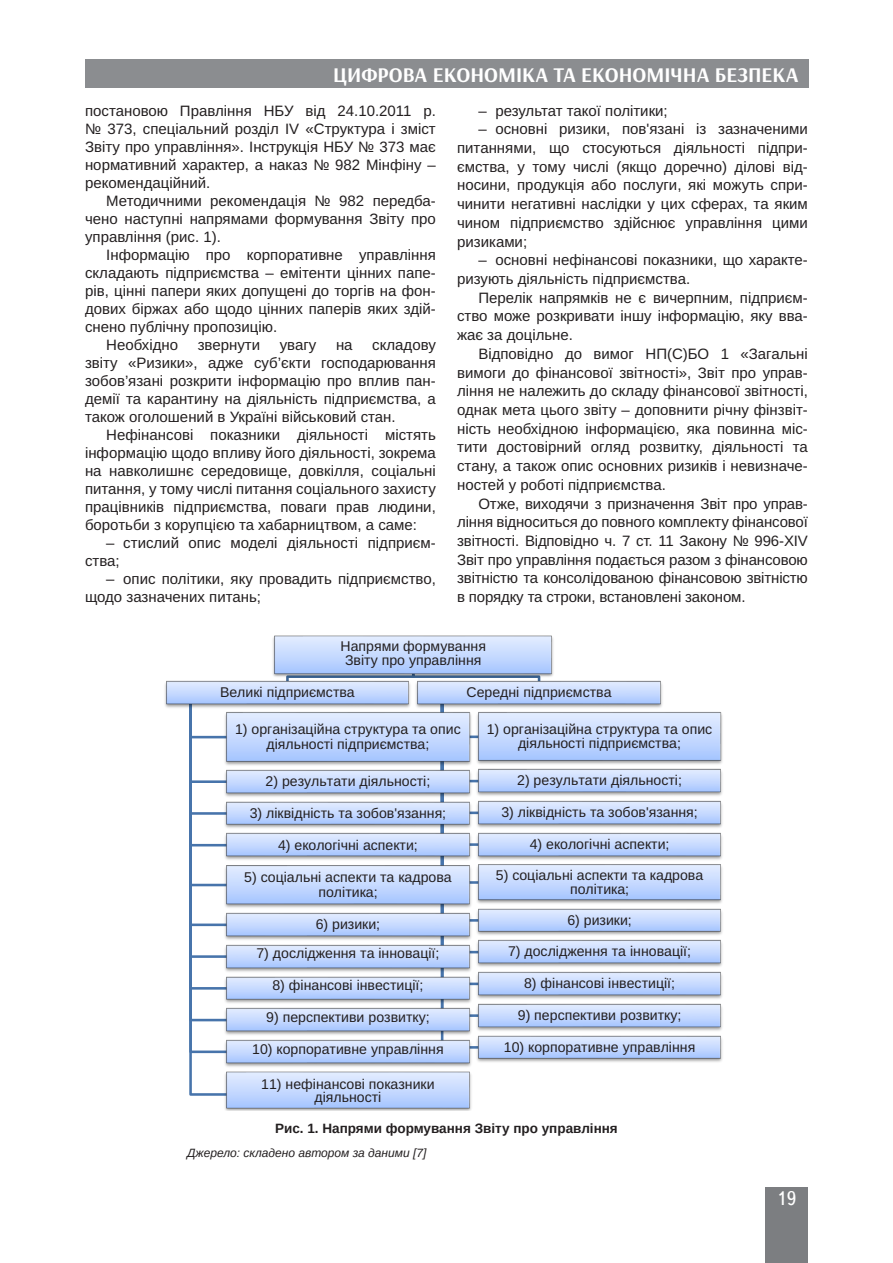
<style>
.page{position:relative;width:893px;height:1263px;background:#fff}
.page>*{position:absolute;margin:0;border:0;box-sizing:border-box;transform-origin:0 0}
.t1{font:700 21px "Arsenal";color:#fff}
.t2{font:19.5px "Ukrainian Text";color:#fff}
.Текст_основной_G{font:15px/18.8px "Arimo";color:#231f20;text-align:justify}
.t3{font:14.1px/14.7px "Arimo Roman";color:#231f20;text-align:center}
.Рисунок{font:700 13.5px "Arimo";color:#231f20}
.Джерело{font:italic 12px "Arimo";color:#231f20}
</style>
<div class="page">
<div style="left:85px;top:60px;width:723px;height:28px;background:#8b8d90"></div>
<div style="left:765px;top:1187px;width:43px;height:76px;background:#7c7e81"></div>
<svg style="left:189px;top:714px;width:34px;height:382px"></svg>
<img style="left:273px;top:635px;width:281px;height:42px">
<img style="left:165px;top:677px;width:498px;height:37px">
<img style="left:223px;top:711px;width:251px;height:55px">
<img style="left:223px;top:766px;width:250px;height:31px">
<img style="left:223px;top:797px;width:500px;height:32px">
<img style="left:223px;top:829px;width:500px;height:33px">
<img style="left:223px;top:862px;width:250px;height:47px">
<img style="left:223px;top:909px;width:250px;height:32px">
<img style="left:223px;top:941px;width:250px;height:32px">
<img style="left:223px;top:973px;width:250px;height:32px">
<img style="left:223px;top:1005px;width:250px;height:31px">
<img style="left:223px;top:1036px;width:250px;height:31px">
<img style="left:223px;top:1071px;width:249px;height:39px">
<img style="left:474px;top:711px;width:249px;height:92px">
<img style="left:474px;top:860px;width:249px;height:44px">
<img style="left:474px;top:908px;width:249px;height:27px">
<img style="left:474px;top:939px;width:249px;height:28px">
<img style="left:474px;top:971px;width:249px;height:28px">
<img style="left:474px;top:1003px;width:249px;height:28px">
<img style="left:474px;top:1035px;width:249px;height:27px">
<h1 class="t1" style="left:333px;top:62px;width:467px">ЦИФРОВА ЕКОНОМІКА ТА ЕКОНОМІЧНА БЕЗПЕКА</h1>
<p class="Текст_основной_G" style="left:85px;top:102px;width:352px;line-height:18px">постановою Правління НБУ від 24.10.2011 р. № 373, спеціальний розділ IV «Структура і зміст Звіту про управління». Інструкція НБУ № 373 має нормативний характер, а наказ № 982 Мінфіну – рекомендаційний.</p>
<p class="Текст_основной_G" style="left:85px;top:192px;width:352px;line-height:18px;text-indent:21px">Методичними рекомендація № 982 передба&shy;чено наступні напрямами формування Звіту про управління (рис. 1).</p>
<p class="Текст_основной_G" style="left:85px;top:246px;width:352px;line-height:18px;text-indent:21px">Інформацію про корпоративне управління складають підприємства – емітенти цінних папе&shy;рів, цінні папери яких допущені до торгів на фон&shy;дових біржах або щодо цінних паперів яких здій&shy;снено публічну пропозицію.</p>
<p class="Текст_основной_G" style="left:106px;top:335px;width:73px">Необхідно</p>
<p class="Текст_основной_G" style="left:198px;top:335px;width:64px">звернути</p>
<p class="Текст_основной_G" style="left:280px;top:335px;width:38px">увагу</p>
<p class="Текст_основной_G" style="left:336px;top:335px;width:18px">на</p>
<p class="Текст_основной_G" style="left:85px;top:336px;width:352px;line-height:18px;text-indent:287px">складову звіту «Ризики», адже суб’єкти господарювання зобов’язані розкрити інформацію про вплив пан&shy;демії та карантину на діяльність підприємства, а також оголошений в Україні військовий стан.</p>
<p class="Текст_основной_G" style="left:85px;top:426px;width:352px;line-height:18px;text-indent:21px">Нефінансові показники діяльності містять інформацію щодо впливу його діяльності, зокрема на навколишнє середовище, довкілля, соціальні питання, у тому числі питання соціального захисту працівників підприємства, поваги прав людини, боротьби з корупцією та хабарництвом, а саме:</p>
<p class="Текст_основной_G" style="left:85px;top:534px;width:352px;line-height:18px;text-indent:21px">– стислий опис моделі діяльності підприєм&shy;ства;</p>
<p class="Текст_основной_G" style="left:85px;top:570px;width:352px;line-height:18.3px;text-indent:21px">– опис політики, яку провадить підприємство, щодо зазначених питань;</p>
<p class="Текст_основной_G" style="left:478px;top:101px;width:191px">– результат такої політики;</p>
<p class="Текст_основной_G" style="left:457px;top:120px;width:352px;text-indent:21px">– основні ризики, пов'язані із зазначеними питаннями, що стосуються діяльності підпри&shy;ємства, у тому числі (якщо доречно) ділові від&shy;носини, продукція або послуги, які можуть спри&shy;чинити негативні наслідки у цих сферах, та яким чином підприємство здійснює управління цими ризиками;</p>
<p class="Текст_основной_G" style="left:457px;top:251px;width:352px;text-indent:21px">– основні нефінансові показники, що характе&shy;ризують діяльність підприємства.</p>
<p class="Текст_основной_G" style="left:457px;top:288px;width:352px;text-indent:21px">Перелік напрямків не є вичерпним, підприєм&shy;ство може розкривати іншу інформацію, яку вва&shy;жає за доцільне.</p>
<p class="Текст_основной_G" style="left:457px;top:345px;width:352px;text-indent:21px">Відповідно до вимог НП(С)БО 1 «Загальні вимоги до фінансової звітності», Звіт про управ&shy;ління не належить до складу фінансової звітності, однак мета цього звіту – доповнити річну фінзвіт&shy;ність необхідною інформацією, яка повинна міс&shy;тити достовірний огляд розвитку, діяльності та стану, а також опис основних ризиків і невизначе&shy;ностей у роботі підприємства.</p>
<p class="Текст_основной_G" style="left:457px;top:494px;width:352px;text-indent:21px">Отже, виходячи з призначення Звіт про управ&shy;ління відноситься до повного комплекту фінансової звітності. Відповідно ч. 7 ст. 11 Закону № 996-XIV Звіт про управління подається разом з фінансовою звітністю та консолідованою фінансовою звітністю в порядку та строки, встановлені законом.</p>
<p class="t3" style="left:341px;top:639px;width:147px">Напрями формування<br>Звіту про управління</p>
<p class="t3" style="left:220px;top:685px;width:136px">Великі підприємства</p>
<p class="t3" style="left:235px;top:722px;width:227px">1) організаційна структура та опис діяльності підприємства;</p>
<p class="t3" style="left:266px;top:774px;width:166px">2) результати діяльності;</p>
<p class="t3" style="left:250px;top:806px;width:198px">3) ліквідність та зобов'язання;</p>
<p class="t3" style="left:278px;top:837px;width:141px">4) екологічні аспекти;</p>
<p class="t3" style="left:244px;top:870px;width:209px">5) соціальні аспекти та кадрова політика;</p>
<p class="t3" style="left:316px;top:917px;width:66px">6) ризики;</p>
<p class="t3" style="left:256px;top:946px;width:185px">7) дослідження та інновації;</p>
<p class="t3" style="left:272px;top:978px;width:152px">8) фінансові інвестиції;</p>
<p class="t3" style="left:266px;top:1010px;width:165px">9) перспективи розвитку;</p>
<p class="t3" style="left:252px;top:1041px;width:193px">10) корпоративне управління</p>
<p class="t3" style="left:261px;top:1077px;width:175px;line-height:13.4px">11) нефінансові показники діяльності</p>
<p class="t3" style="left:467px;top:685px;width:146px">Середні підприємства</p>
<p class="t3" style="left:487px;top:722px;width:227px">1) організаційна структура та опис діяльності підприємства;</p>
<p class="t3" style="left:517px;top:773px;width:166px">2) результати діяльності;</p>
<p class="t3" style="left:501px;top:805px;width:198px">3) ліквідність та зобов'язання;</p>
<p class="t3" style="left:530px;top:837px;width:141px">4) екологічні аспекти;</p>
<p class="t3" style="left:496px;top:867px;width:209px">5) соціальні аспекти та кадрова політика;</p>
<p class="t3" style="left:567px;top:913px;width:66px">6) ризики;</p>
<p class="t3" style="left:508px;top:944px;width:185px">7) дослідження та інновації;</p>
<p class="t3" style="left:524px;top:976px;width:152px">8) фінансові інвестиції;</p>
<p class="t3" style="left:518px;top:1008px;width:165px">9) перспективи розвитку;</p>
<p class="t3" style="left:504px;top:1040px;width:193px">10) корпоративне управління</p>
<p class="Рисунок" style="left:275px;top:1119px;width:344px">Рис. 1. Напрями формування Звіту про управління</p>
<p class="Джерело" style="left:187px;top:1144px;width:241px">Джерело: складено автором за даними [7]</p>
<h2 class="t2" style="left:776px;top:1188px;width:22px">19</h2>
</div>
